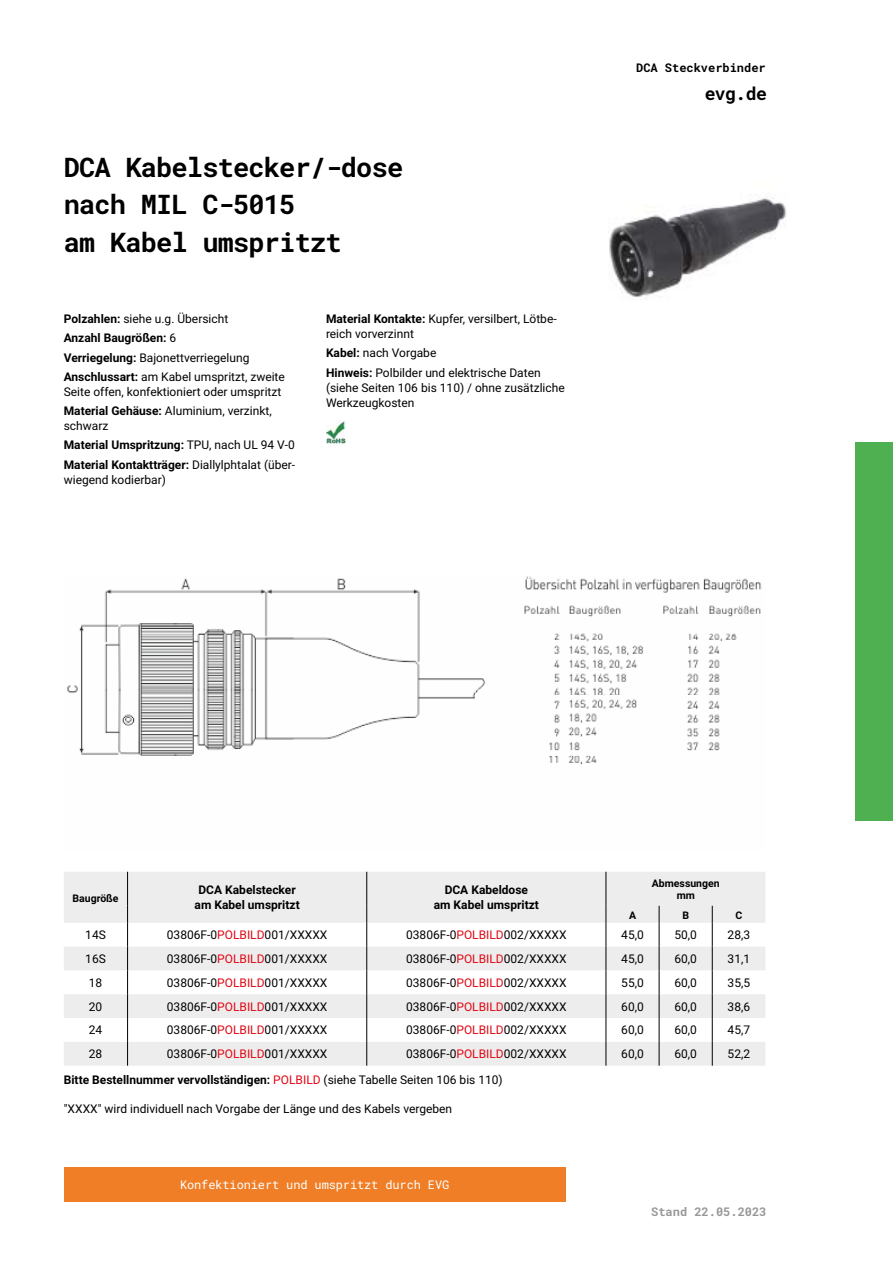
<style>
.page{position:relative;width:893px;height:1263px;background:#fff}
.page>*{position:absolute;margin:0;border:0;box-sizing:border-box;transform-origin:0 0}
.t1{font:700 27px/37.5px "Roboto Mono";letter-spacing:-.03em;color:#000}
.t2{font:700 18px "Roboto Mono";color:#000}
.t3{font:12px/19.2px "Roboto";color:#000}
.t4{font:700 12px/14.4px "Roboto";color:#000;text-align:center}
.t5{font:12px "Roboto Mono";letter-spacing:-.01em;color:#fff}
.t6{font:700 12px "Roboto Mono";color:#000}
.t7{font:700 12px "Roboto Mono";color:#969798}
.t8{font:700 10.5px/12.8px "Roboto";color:#000;text-align:center}
.s1{font-weight:700}
.s2{color:#e30613}
.s3{font-weight:400;color:#e30613}
.s4{font-weight:400}
</style>
<div class="page">
<div style="left:0;top:442px;width:893px;height:379px;background:#4eb051"></div>
<div style="left:0;top:38px;width:855px;height:1187px;background:#fff"></div>
<img style="left:326px;top:421px;width:19px;height:23px">
<img style="left:67px;top:576px;width:695px;height:189px">
<img style="left:609px;top:198px;width:178px;height:99px">
<div style="left:64px;top:1167px;width:502px;height:34px;background:#f07e26"></div>
<svg style="left:64px;top:872px;width:701px;height:194px"></svg>
<hr style="left:606px;top:872px;width:1px;height:34px;background:#000">
<p class="t6" style="left:636px;top:63px;width:131px">DCA Steckverbinder</p>
<h1 class="t1" style="left:64px;top:150px;width:341px">DCA Kabelstecker/-dose nach MIL C-5015<br>am Kabel umspritzt</h1>
<p class="t3" style="left:64px;top:310px;width:223px"><span class="s1">Polzahlen:</span> siehe u.g. Übersicht<br><span class="s1">Anzahl Baugrößen:</span> 6<br><span class="s1">Verriegelung:</span> Bajonettverriegelung <span class="s1">Anschlussart:</span> am Kabel umspritzt, zweite</p>
<p class="t3" style="left:64px;top:383px;width:219px">Seite offen, konfektioniert oder umspritzt<br><span class="s1">Material Gehäuse:</span> Aluminium, verzinkt,</p>
<p class="t3" style="left:64px;top:417px;width:233px">schwarz<br><span class="s1">Material Umspritzung:</span> TPU, nach UL 94 V-0<br><span class="s1">Material Kontaktträger:</span> Diallylphtalat (über-</p>
<p class="t3" style="left:64px;top:471px;width:104px">wiegend kodierbar)</p>
<p class="t3" style="left:326px;top:312px;width:232px;line-height:15px"><span class="s1">Material Kontakte:</span> Kupfer, versilbert, Lötbe&shy;reich vorverzinnt</p>
<p class="t3" style="left:326px;top:345px;width:216px"><span class="s1">Kabel:</span> nach Vorgabe<br><span class="s1">Hinweis:</span> Polbilder und elektrische Daten</p>
<p class="t3" style="left:326px;top:381px;width:240px;line-height:15px">(siehe Seiten 106 bis 110) / ohne zusätzliche<br>Werkzeugkosten</p>
<h2 class="t2" style="left:705px;top:86px;width:64px">evg.de</h2>
<p class="t8" style="left:73px;top:892px;width:48px">Baugröße</p>
<p class="t4" style="left:195px;top:884px;width:107px">DCA Kabelstecker am Kabel umspritzt</p>
<p class="t4" style="left:434px;top:884px;width:107px">DCA Kabeldose<br>am Kabel umspritzt</p>
<p class="t8" style="left:652px;top:877px;width:69px">Abmessungen mm</p>
<p class="t8" style="left:629px;top:909px;width:9px">A</p>
<p class="t8" style="left:682px;top:909px;width:8px">B</p>
<p class="t8" style="left:735px;top:909px;width:8px">C</p>
<p class="t3" style="left:85px;top:926px;width:22px">14S</p>
<p class="t3" style="left:167px;top:926px;width:162px">03806F-0<span class="s2">POLBILD</span>001/XXXXX</p>
<p class="t3" style="left:406px;top:926px;width:162px">03806F-0<span class="s2">POLBILD</span>002/XXXXX</p>
<p class="t3" style="left:621px;top:926px;width:24px">45,0</p>
<p class="t3" style="left:674px;top:926px;width:24px">50,0</p>
<p class="t3" style="left:728px;top:926px;width:24px">28,3</p>
<p class="t3" style="left:85px;top:950px;width:22px">16S</p>
<p class="t3" style="left:167px;top:950px;width:162px">03806F-0<span class="s2">POLBILD</span>001/XXXXX</p>
<p class="t3" style="left:406px;top:950px;width:162px">03806F-0<span class="s2">POLBILD</span>002/XXXXX</p>
<p class="t3" style="left:621px;top:950px;width:24px">45,0</p>
<p class="t3" style="left:674px;top:950px;width:24px">60,0</p>
<p class="t3" style="left:728px;top:950px;width:24px">31,1</p>
<p class="t3" style="left:89px;top:974px;width:15px">18</p>
<p class="t3" style="left:167px;top:974px;width:162px">03806F-0<span class="s2">POLBILD</span>001/XXXXX</p>
<p class="t3" style="left:406px;top:974px;width:162px">03806F-0<span class="s2">POLBILD</span>002/XXXXX</p>
<p class="t3" style="left:621px;top:974px;width:24px">55,0</p>
<p class="t3" style="left:674px;top:974px;width:24px">60,0</p>
<p class="t3" style="left:728px;top:974px;width:24px">35,5</p>
<p class="t3" style="left:89px;top:998px;width:15px">20</p>
<p class="t3" style="left:167px;top:998px;width:162px">03806F-0<span class="s2">POLBILD</span>001/XXXXX</p>
<p class="t3" style="left:406px;top:998px;width:162px">03806F-0<span class="s2">POLBILD</span>002/XXXXX</p>
<p class="t3" style="left:621px;top:998px;width:24px">60,0</p>
<p class="t3" style="left:674px;top:998px;width:24px">60,0</p>
<p class="t3" style="left:728px;top:998px;width:24px">38,6</p>
<p class="t3" style="left:89px;top:1021px;width:15px">24</p>
<p class="t3" style="left:167px;top:1021px;width:162px">03806F-0<span class="s2">POLBILD</span>001/XXXXX</p>
<p class="t3" style="left:406px;top:1021px;width:162px">03806F-0<span class="s2">POLBILD</span>002/XXXXX</p>
<p class="t3" style="left:621px;top:1021px;width:24px">60,0</p>
<p class="t3" style="left:674px;top:1021px;width:24px">60,0</p>
<p class="t3" style="left:728px;top:1021px;width:24px">45,7</p>
<p class="t3" style="left:89px;top:1045px;width:15px">28</p>
<p class="t3" style="left:167px;top:1045px;width:162px">03806F-0<span class="s2">POLBILD</span>001/XXXXX</p>
<p class="t3" style="left:406px;top:1045px;width:162px">03806F-0<span class="s2">POLBILD</span>002/XXXXX</p>
<p class="t3" style="left:621px;top:1045px;width:24px">60,0</p>
<p class="t3" style="left:674px;top:1045px;width:24px">60,0</p>
<p class="t3" style="left:728px;top:1045px;width:24px">52,2</p>
<p class="t4" style="left:64px;top:1074px;width:441px">Bitte Bestellnummer vervollständigen: <span class="s3">POLBILD</span> <span class="s4">(siehe Tabelle Seiten 106 bis 110)</span></p>
<p class="t3" style="left:64px;top:1100px;width:390px">"XXXX" wird individuell nach Vorgabe der Länge und des Kabels vergeben</p>
<p class="t5" style="left:180px;top:1179px;width:271px">Konfektioniert und umspritzt durch EVG</p>
<p class="t7" style="left:651px;top:1207px;width:117px">Stand 22.05.2023</p>
</div>
